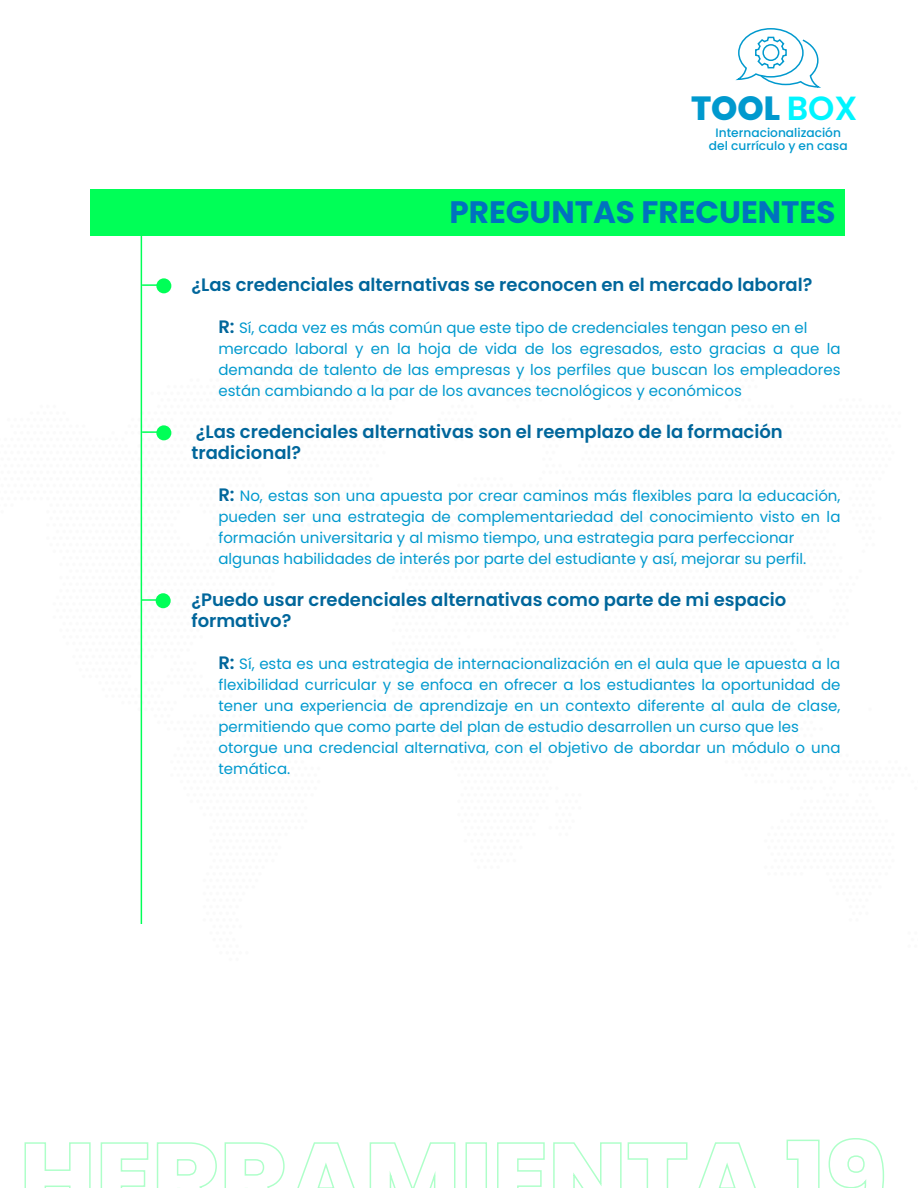
<style>
.page{position:relative;width:918px;height:1188px;background:#fff}
.page>*{position:absolute;margin:0;border:0;box-sizing:border-box;transform-origin:0 0}
.t1{font:800 33.45px "Poppins";color:#0099ce}
.t2{font:31.05px "Poppins";color:#0072bf}
.t3{font:600 18px/21px "Poppins";color:#00669b}
.t4{font:15px/21px "Poppins";color:#0099ce}
.t5{font:500 12.15px/13px "Poppins";color:#0099ce;text-align:center}
.s1{font-weight:600;color:#00f5ff}
.s2{font-weight:600;font-size:18px;color:#00669b}
</style>
<div class="page">
<svg style="left:24px;top:1142px;width:67px;height:46px"></svg>
<svg style="left:100px;top:1142px;width:49px;height:46px"></svg>
<svg style="left:156px;top:1142px;width:300px;height:46px"></svg>
<svg style="left:465px;top:1142px;width:22px;height:46px"></svg>
<svg style="left:497px;top:1142px;width:48px;height:46px"></svg>
<svg style="left:553px;top:1142px;width:203px;height:46px"></svg>
<svg style="left:786px;top:1139px;width:34px;height:49px"></svg>
<svg style="left:828px;top:1138px;width:57px;height:50px"></svg>
<div style="left:90px;top:189px;width:754px;height:47px;background:#00ff57"></div>
<hr style="left:141px;top:226px;width:1px;height:698px;background:#00ff57">
<hr style="left:142px;top:284px;width:20px;height:2px;background:#00ff57">
<div style="left:156px;top:278px;width:15px;height:15px;background:#00ff57;border-radius:50%"></div>
<hr style="left:142px;top:431px;width:20px;height:2px;background:#00ff57">
<div style="left:156px;top:425px;width:15px;height:15px;background:#00ff57;border-radius:50%"></div>
<svg style="left:735px;top:28px;width:86px;height:60px"></svg>
<hr style="left:141px;top:599px;width:21px;height:2px;background:#00ff57">
<div style="left:156px;top:593px;width:15px;height:15px;background:#00ff57;border-radius:50%"></div>
<h1 class="t1" style="left:691px;top:89px;width:168px">TOOL <span class="s1">BOX</span></h1>
<p class="t5" style="left:709px;top:126px;width:140px">Internacionalización del currículo y en casa</p>
<h2 class="t2" style="left:449px;top:194px;width:388px">PREGUNTAS FRECUENTES</h2>
<p class="t3" style="left:191px;top:274px;width:623px">¿Las credenciales alternativas se reconocen en el mercado laboral?</p>
<p class="t4" style="left:218px;top:317px;width:624px"><span class="s2">R:</span> Sí, cada vez es más común que este tipo de credenciales tengan peso en el mercado laboral y en la hoja de vida de los egresados, esto gracias a que la demanda de talento de las empresas y los perfiles que buscan los empleadores están cambiando a la par de los avances tecnológicos y económicos</p>
<p class="t3" style="left:191px;top:421px;width:593px">¿Las credenciales alternativas son el reemplazo de la formación tradicional?</p>
<p class="t4" style="left:218px;top:485px;width:624px"><span class="s2">R:</span> No, estas son una apuesta por crear caminos más flexibles para la educación, pueden ser una estrategia de complementariedad del conocimiento visto en la formación universitaria y al mismo tiempo, una estrategia para perfeccionar algunas habilidades de interés por parte del estudiante y así, mejorar su perfil.</p>
<p class="t3" style="left:191px;top:589px;width:596px">¿Puedo usar credenciales alternativas como parte de mi espacio formativo?</p>
<p class="t4" style="left:218px;top:653px;width:624px"><span class="s2">R:</span> Sí, esta es una estrategia de internacionalización en el aula que le apuesta a la flexibilidad curricular y se enfoca en ofrecer a los estudiantes la oportunidad de tener una experiencia de aprendizaje en un contexto diferente al aula de clase, permitiendo que como parte del plan de estudio desarrollen un curso que les otorgue una credencial alternativa, con el objetivo de abordar un módulo o una temática.</p>
</div>
